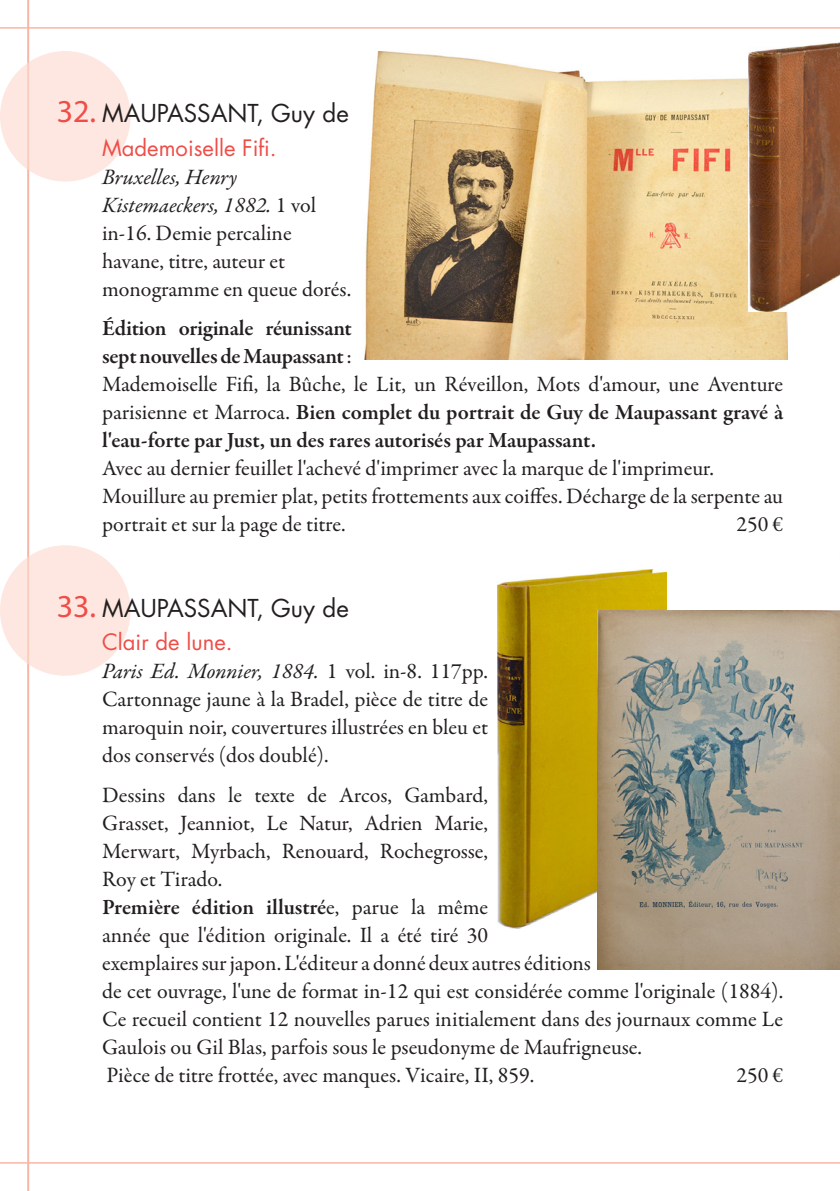
<style>
.page{position:relative;width:840px;height:1191px;background:#fff}
.page>*{position:absolute;margin:0;border:0;box-sizing:border-box;transform-origin:0 0}
.t1{font:24px "Futura Std";color:#231f20}
.description{font:22px/28px "Garamond Premr Pro";color:#231f20;text-align:justify}
.editeur{font:22px/28px "Garamond Premr Pro";letter-spacing:.005em;color:#231f20}
.description-2{font:600 22px/28px "Garamond Premr Pro";letter-spacing:-.01em;color:#231f20}
.description-3{font:22px/28px "Garamond Premr Pro";letter-spacing:.03em;color:#231f20}
.titre{font:22px "Futura Std";color:#ef4d48}
.s1{font-family:"Myriad Pro";font-size:32px;color:#ef4d48}
.s2{font-style:italic}
.s3{font-weight:400}
.s4{font-weight:600}
</style>
<div class="page">
<hr style="left:0;top:27px;width:839px;height:2px;background:#f9b6a5">
<hr style="left:0;top:1162px;width:839px;height:1px;background:#f9b6a5">
<hr style="left:27px;top:0;width:2px;height:1191px;background:#f9b6a5">
<svg style="left:839px;top:610px;width:1px;height:12px"></svg>
<div style="left:0;top:545px;width:130px;height:130px;background:#fde7e0;border-radius:50%"></div>
<div style="left:0;top:51px;width:130px;height:130px;background:#fde7e0;border-radius:50%"></div>
<img style="left:364px;top:51px;width:422px;height:309px">
<img style="left:747px;top:42px;width:92px;height:269px">
<img style="left:497px;top:569px;width:169px;height:359px">
<img style="left:597px;top:610px;width:242px;height:359px">
<p class="t1" style="left:57px;top:98px;width:293px"><span class="s1">32.</span> MAUPASSANT, Guy de</p>
<p class="titre" style="left:102px;top:133px;width:176px">Mademoiselle Fifi.</p>
<p class="editeur" style="left:102px;top:163px;width:250px"><span class="s2">Bruxelles, Henry<br>Kistemaeckers, 1882.</span> 1 vol in-16. Demie percaline havane, titre, auteur et monogramme en queue dorés.</p>
<p class="description-2" style="left:102px;top:314px;width:682px">Édition originale réunissant<br>sept nouvelles de Maupassant <span class="s3">:<br>Mademoiselle Fifi, la Bûche, le Lit, un Réveillon, Mots d'amour, une Aventure parisienne et Marroca.</span> Bien complet du portrait de Guy de Maupassant gravé à l'eau-forte par Just, un des rares autorisés par Maupassant.</p>
<p class="description" style="left:102px;top:454px;width:613px">Avec au dernier feuillet l'achevé d'imprimer avec la marque de l'imprimeur.</p>
<p class="description-3" style="left:102px;top:482px;width:682px">Mouillure au premier plat, petits frottements aux coiffes. Décharge de la serpente au portrait et sur la page de titre.</p>
<p class="description" style="left:736px;top:510px;width:48px">250 €</p>
<p class="t1" style="left:57px;top:592px;width:293px"><span class="s1">33.</span> MAUPASSANT, Guy de</p>
<p class="titre" style="left:102px;top:628px;width:132px">Clair de lune.</p>
<p class="editeur" style="left:102px;top:658px;width:387px;text-align:justify"><span class="s2">Paris Ed. Monnier, 1884.</span> 1 vol. in-8. 117pp.<br>Cartonnage jaune à la Bradel, pièce de titre de maroquin noir, couvertures illustrées en bleu et dos conservés (dos doublé).</p>
<p class="description" style="left:102px;top:781px;width:387px">Dessins dans le texte de Arcos, Gambard, Grasset, Jeanniot, Le Natur, Adrien Marie, Merwart, Myrbach, Renouard, Rochegrosse, Roy et Tirado.</p>
<p class="description" style="left:102px;top:893px;width:682px;text-align:left"><span class="s4">Première édition illustré</span>e, parue la même<br>année que l'édition originale. Il a été tiré 30<br>exemplaires sur japon. L'éditeur a donné deux autres éditions<br>de cet ouvrage, l'une de format in-12 qui est considérée comme l'originale (1884).<br>Ce recueil contient 12 nouvelles parues initialement dans des journaux comme Le Gaulois ou Gil Blas, parfois sous le pseudonyme de Maufrigneuse.</p>
<p class="description" style="left:106px;top:1061px;width:429px">Pièce de titre frottée, avec manques. Vicaire, II, 859.</p>
<p class="description" style="left:736px;top:1061px;width:48px">250 €</p>
</div>
